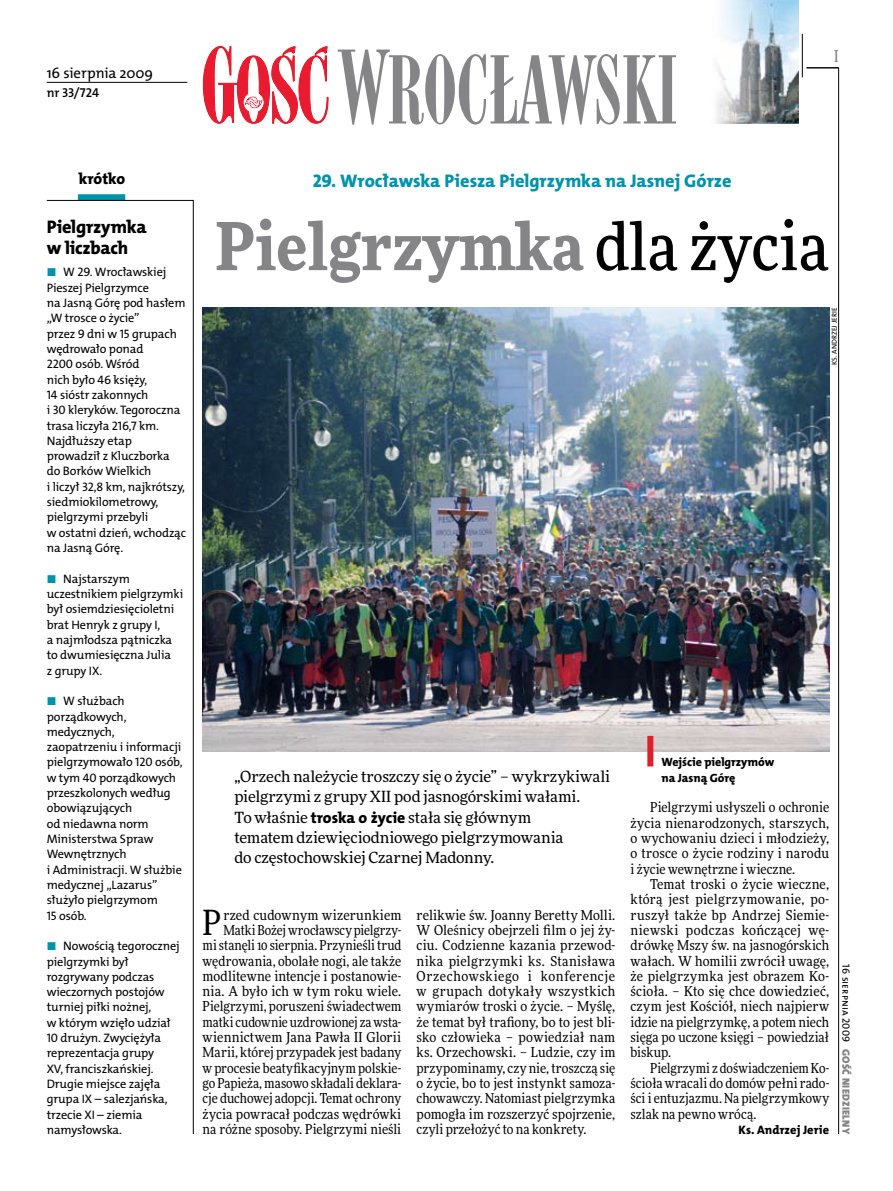
<style>
.page{position:relative;width:893px;height:1191px;background:#fff}
.page>*{position:absolute;margin:0;border:0;box-sizing:border-box;transform-origin:0 0}
.t1{font:900 66px "Freeday Narrow";color:#858486}
.t2{font:34.8px "Freeday Narrow News";color:#000}
.t3{font:18.3px "The Mix HP8 Ex Bld";color:#0093aa}
.t4{font:18.3px/21.6px "The Mix HP8 Ex Bld";letter-spacing:.005em;color:#000}
.t5{font:500 16.5px "Freeday Narrow";color:#858486;scale:.9 1}
.t6{font:15.75px "The Mix HP8 Ex Bld";color:#000}
.t7{font:15.45px/20.4px "Freeday News";letter-spacing:-.01em;color:#000}
.t8{font:14.85px "The Mix HP5 Plain";color:#000}
.t9{font:13.65px/15.3px "Freeday Narrow News";letter-spacing:.005em;color:#000;text-align:justify}
.t10{font:12.9px "The Mix HP6 Se Bld";letter-spacing:-.005em;color:#000}
.t11{font:12.3px/15.3px "The Mix HP5 Plain";letter-spacing:-.01em;color:#000}
.t12{font:12.3px "The Mix HP8 Ex Bld";letter-spacing:.005em;color:#000}
.t13{font:12px/15.3px "The Mix HP8 Ex Bld";letter-spacing:-.005em;color:#000}
.t14{font:10.5px "The Mix HP9 Blk";letter-spacing:.025em;color:#858486}
.t15{font:10.5px "The Mix HP5 Plain";letter-spacing:.01em;color:#000}
.t16{font:7.2px "The Mix HP5 Plain";color:#000}
.s1{font-family:"Freeday Narrow News";font-size:13.65px;color:#0093aa}
.s2{font-weight:500;color:#000}
.s3{font-family:"The Mix HP8 Ex Bld";font-size:15.75px}
</style>
<div class="page">
<hr style="left:838px;top:68px;width:1px;height:1066px;background:#000">
<hr style="left:802px;top:34px;width:1px;height:43px;background:#000">
<svg style="left:203px;top:46px;width:125px;height:78px"></svg>
<svg style="left:338px;top:50px;width:338px;height:75px"></svg>
<hr style="left:806px;top:68px;width:33px;height:1px;background:#000">
<img style="left:716px;top:0;width:82px;height:123px">
<hr style="left:47px;top:82px;width:140px;height:1px;background:#000">
<img style="left:203px;top:307px;width:626px;height:444px">
<div style="left:647px;top:736px;width:6px;height:30px;background:#df1f2a"></div>
<div style="left:78px;top:194px;width:47px;height:6px;background:#0093aa"></div>
<svg style="left:46px;top:200px;width:148px;height:934px"></svg>
<p class="t8" style="left:47px;top:63px;width:108px">16 sierpnia 2009</p>
<p class="t10" style="left:47px;top:85px;width:54px">nr 33/724</p>
<p class="t5" style="left:834px;top:46px;width:6px">I</p>
<p class="t6" style="left:79px;top:168px;width:48px">krótko</p>
<h3 class="t4" style="left:47px;top:216px;width:102px">Pielgrzymka w liczbach</h3>
<p class="t11" style="left:47px;top:265px;width:141px"><span class="s1">•</span> W 29. Wrocławskiej<br>Pieszej Pielgrzymce<br>na Jasną Górę pod hasłem „W trosce o życie”<br>przez 9 dni w 15 grupach wędrowało ponad<br>2200 osób. Wśród<br>nich było 46 księży,<br>14 sióstr zakonnych<br>i 30 kleryków. Tegoroczna trasa liczyła 216,7 km.<br>N ajdłuższy etap prowadził z Kluczborka do Borków Wielkich<br>i liczył 32,8 km, najkrótszy, siedmiokilometrowy, pielgrzymi przebyli<br>w ostatni dzień, wchodząc na Jasną Górę.</p>
<p class="t11" style="left:47px;top:571px;width:138px"><span class="s1">•</span> N ajstarszym uczestnikiem pielgrzymki był osiemdziesięcioletni brat Henryk z grupy I ,<br>a najmłodsza pątniczka to dwumiesięczna Julia<br>z grupy IX.</p>
<p class="t11" style="left:47px;top:693px;width:137px"><span class="s1">•</span> W służbach porządkowych, medycznych, zaopatrzeniu i informacji pielgrzymowało 120 osób, w tym 40 porządkowych przeszkolonych według obowiązujących<br>od niedawna norm<br>Ministerstwa Spraw<br>Wewnętrznych<br>i Administracji. W służbie medycznej „Lazarus” służyło pielgrzymom<br>15 osób.</p>
<p class="t11" style="left:47px;top:938px;width:135px"><span class="s1">•</span> N owością tegorocznej pielgrzymki był rozgrywany podczas wieczornych postojów turniej piłki nożnej,<br>w którym wzięło udział<br>10 drużyn. Zwyciężyła reprezentacja grupy<br>XV, franciszkańskiej.<br>Drugie miejsce zajęła grupa I X – salezjańska, trzecie XI – ziemia namysłowska.</p>
<h3 class="t3" style="left:313px;top:169px;width:420px">29. Wrocławska Piesza Pielgrzymka na Jasnej Górze</h3>
<h1 class="t1" style="left:215px;top:203px;width:615px">Pielgrzymka <span class="s2">dla życia</span></h1>
<p class="t16" style="left:830px;top:365px;width:59px;rotate:-90deg">ks. Andrzej Jerie</p>
<p class="t7" style="left:234px;top:765px;width:377px">„Orzech należycie troszczy się o życie” – wykrzykiwali pielgrzymi z grupy XII pod jasnogórskimi wałami.<br>To właśnie <span class="s3">troska o życie</span> stała się głównym<br>tematem dziewięciodniowego pielgrzymowania<br>do częstochowskiej Czarnej Madonny.</p>
<p class="t9" style="left:203px;top:907px;width:200px;text-align:right">rzed cudownym wizerunkiem Matki Bożej wrocławscy pielgrzy-<br>mi stanęli 10 sierpnia. Przynieśli trud wędrowania, obolałe nogi, ale także modlitewne intencje i postanowie&shy;nia. A było ich w tym roku wiele.<br>Pielgrzymi, poruszeni świadectwem matki cudownie uzdrowionej za wsta&shy;wiennictwem Jana Pawła II Glorii Marii, której przypadek jest badany w procesie beatyfikacyjnym polskie&shy;go Papieża, masowo składali deklara&shy;cje duchowej adopcji. Temat ochrony życia powracał podczas wędrówki na różne sposoby. Pielgrzymi nieśli</p>
<p class="t9" style="left:417px;top:907px;width:200px">relikwie św. Joanny Beretty Molli.<br>W Oleśnicy obejrzeli film o jej ży&shy;ciu. Codzienne kazania przewod&shy;nika pielgrzymki ks. Stanisława Orzechowskiego i konferencje w grupach dotykały wszystkich wymiarów troski o życie. – Myślę, że temat był trafiony, bo to jest bli&shy;sko człowieka – powiedział nam ks. Orzechowski. – Ludzie, czy im przypominamy, czy nie, troszczą się o życie, bo to jest instynkt samoza&shy;chowawczy. Natomiast pielgrzymka pomogła im rozszerzyć spojrzenie, czyli przełożyć to na konkrety.</p>
<h2 class="t2" style="left:203px;top:901px;width:20px">P</h2>
<p class="t13" style="left:662px;top:755px;width:114px">Wejście pielgrzymów na Jasną Górę</p>
<p class="t9" style="left:630px;top:799px;width:200px;text-indent:20px">Pielgrzymi usłyszeli o ochronie życia nienarodzonych, starszych, o wychowaniu dzieci i młodzieży, o trosce o życie rodziny i narodu i życie wewnętrzne i wieczne.</p>
<p class="t9" style="left:630px;top:876px;width:200px;text-indent:20px">Temat troski o życie wieczne, którą jest pielgrzymowanie, po&shy;ruszył także bp Andrzej Siemie&shy;niewski podczas kończącej wę&shy;drówkę Mszy św. na jasnogórskich wałach. W homilii zwrócił uwagę, że pielgrzymka jest obrazem Ko&shy;ścioła. – Kto się chce dowiedzieć, czym jest Kościół, niech najpierw idzie na pielgrzymkę, a potem niech sięga po uczone księgi – powiedział biskup.</p>
<p class="t9" style="left:630px;top:1060px;width:200px;text-indent:20px">Pielgrzymi z doświadczeniem Ko&shy;ścioła wracali do domów pełni rado&shy;ści i entuzjazmu. Na pielgrzymkowy szlak na pewno wrócą.</p>
<p class="t12" style="left:738px;top:1122px;width:92px">Ks. Andrzej Jerie</p>
<p class="t15" style="left:853px;top:964px;width:79px;rotate:90deg">16 sierpnia 2009</p>
<p class="t14" style="left:853px;top:1049px;width:86px;rotate:90deg">Gość Niedzielny</p>
</div>
